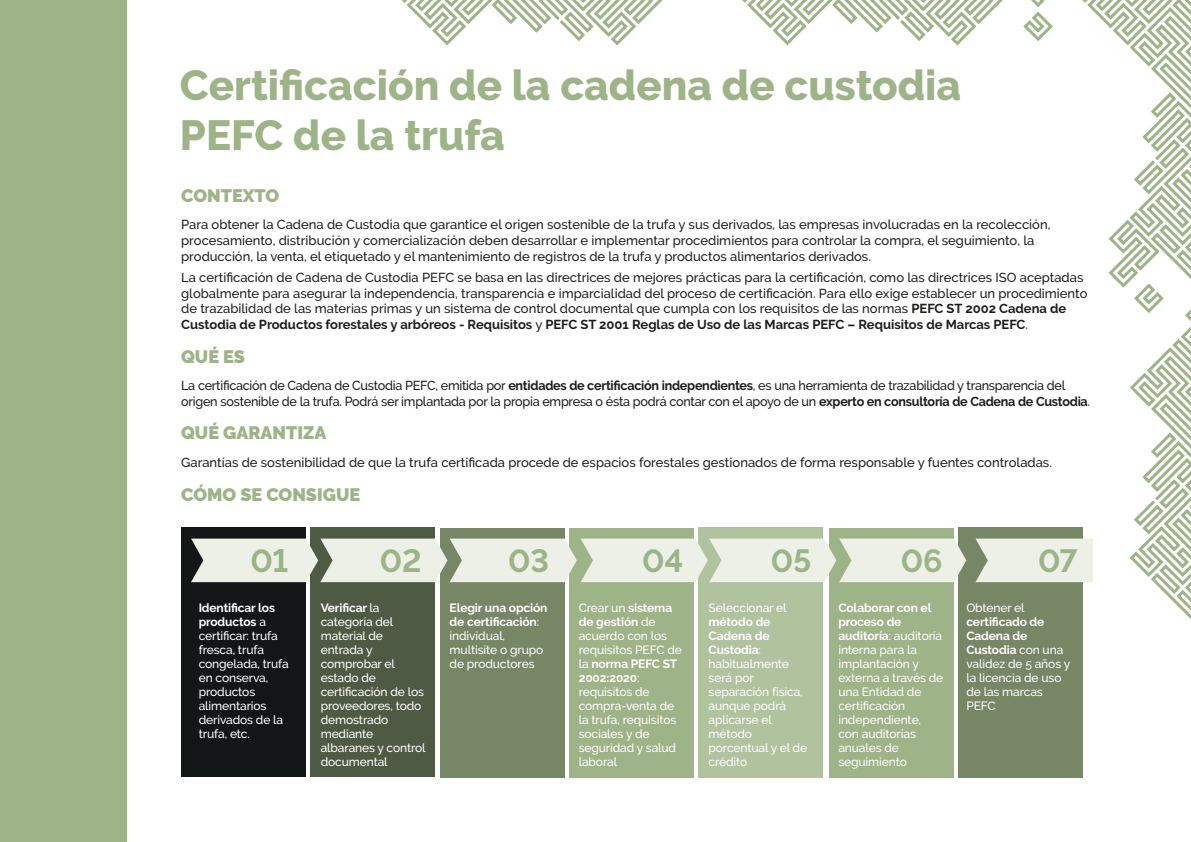
<style>
.page{position:relative;width:1191px;height:842px;background:#fff}
.page>*{position:absolute;margin:0;border:0;box-sizing:border-box;transform-origin:0 0}
.t1{font:800 42px/50px "Raleway";color:#9eb387}
.t2{font:700 32px "Raleway";color:#9eb387}
.t3{font:900 18px "Raleway";color:#9eb387}
.t4{font:14.1px "Myriad Pro";color:#000;scale:1.8 1}
.t5{font:500 13px/15.6px "Raleway";color:#1d1d1b}
.t6{font:500 13px/15.6px "Raleway";letter-spacing:-.02em;color:#1d1d1b}
.t7{font:500 12px/14px "Raleway";letter-spacing:-.01em;color:#fff}
.t8{font:12px "Myriad Pro";color:#000;scale:1.15 1}
.t9{font:12px "Myriad Pro";color:#000;scale:2.71 1}
.t10{font:12px "Myriad Pro";color:#000;scale:3.59 1}
.t11{font:11.6px "Myriad Pro";color:#000;scale:1.79 1}
.s1{font-weight:700}
</style>
<div class="page">
<div style="left:0;top:0;width:126px;height:842px;background:#9eb387"></div>
<div style="left:181px;top:528px;width:125px;height:249px;background:#121617"></div>
<div style="left:310px;top:528px;width:125px;height:249px;background:#4f5a44"></div>
<div style="left:440px;top:528px;width:125px;height:249px;background:#778665"></div>
<div style="left:569px;top:528px;width:125px;height:249px;background:#9eb387"></div>
<div style="left:698px;top:528px;width:125px;height:250px;background:#b1c29f"></div>
<div style="left:828px;top:528px;width:125px;height:249px;background:#9eb387"></div>
<div style="left:958px;top:528px;width:125px;height:250px;background:#778665"></div>
<svg style="left:191px;top:539px;width:210px;height:43px;background:#dadfd5"></svg>
<svg style="left:401px;top:0;width:790px;height:619px"></svg>
<h1 class="t1" style="left:180px;top:60px;width:782px">Certificación de la cadena de custodia<br>PEFC de la trufa</h1>
<h3 class="t3" style="left:181px;top:185px;width:100px">CONTEXTO</h3>
<p class="t5" style="left:181px;top:217px;width:870px">Para obtener la Cadena de Custodia que garantice el origen sostenible de la trufa y sus derivados, las empresas involucradas en la recolección, procesamiento, distribución y comercialización deben desarrollar e implementar procedimientos para controlar la compra, el seguimiento, la producción, la venta, el etiquetado y el mantenimiento de registros de la trufa y productos alimentarios derivados.</p>
<p class="t5" style="left:181px;top:270px;width:907px">La certificación de Cadena de Custodia PEFC se basa en las directrices de mejores prácticas para la certificación, como las directrices ISO aceptadas globalmente para asegurar la independencia, transparencia e imparcialidad del proceso de certificación. Para ello exige establecer un procedimiento de trazabilidad de las materias primas y un sistema de control documental que cumpla con los requisitos de las normas <span class="s1">PEFC ST 2002 Cadena de Custodia de Productos forestales y arbóreos - Requisitos</span> y <span class="s1">PEFC ST 2001 Reglas de Uso de las Marcas PEFC – Requisitos de Marcas PEFC</span>.</p>
<h3 class="t3" style="left:181px;top:346px;width:65px">QUÉ ES</h3>
<p class="t6" style="left:181px;top:378px;width:910px">La certificación de Cadena de Custodia PEFC, emitida por <span class="s1">entidades de certificación independientes</span>, es una herramienta de trazabilidad y transparencia del origen sostenible de la trufa. Podrá ser implantada por la propia empresa o ésta podrá contar con el apoyo de un <span class="s1">experto en consultoría de Cadena de Custodia</span>.</p>
<h3 class="t3" style="left:181px;top:423px;width:147px">QUÉ GARANTIZA</h3>
<p class="t5" style="left:181px;top:455px;width:872px">Garantías de sostenibilidad de que la trufa certificada procede de espacios forestales gestionados de forma responsable y fuentes controladas.</p>
<h3 class="t3" style="left:181px;top:484px;width:180px">CÓMO SE CONSIGUE</h3>
<p class="t8" style="left:916px;top:301px;width:128px">https://acortar.link/jXTfVc</p>
<p class="t9" style="left:182px;top:317px;width:129px">https://acortar.link/jXTfVc</p>
<p class="t10" style="left:548px;top:317px;width:134px">https://acortar.link/NulHtp</p>
<p class="t11" style="left:509px;top:379px;width:137px">https://acortar.link/wTKOhA</p>
<p class="t4" style="left:819px;top:394px;width:149px">https://acortar.link/4lcCtf</p>
<h2 class="t2" style="left:250px;top:542px;width:39px">01</h2>
<p class="t7" style="left:199px;top:600px;width:92px"><span class="s1">Identificar los productos</span> a certificar: trufa fresca, trufa congelada, trufa en conserva, productos alimentarios derivados de la trufa, etc.</p>
<h2 class="t2" style="left:380px;top:542px;width:43px">02</h2>
<h2 class="t2" style="left:508px;top:542px;width:43px">03</h2>
<h2 class="t2" style="left:642px;top:542px;width:43px">04</h2>
<h2 class="t2" style="left:771px;top:542px;width:42px">05</h2>
<h2 class="t2" style="left:900px;top:542px;width:43px">06</h2>
<h2 class="t2" style="left:1038px;top:542px;width:41px">07</h2>
<p class="t7" style="left:321px;top:600px;width:106px"><span class="s1">Verificar</span> la categoría del material de entrada y comprobar el estado de certificación de los proveedores, todo demostrado mediante albaranes y control documental</p>
<p class="t7" style="left:449px;top:600px;width:99px"><span class="s1">Elegir una opción de certificación</span>: individual, multisite o grupo de productores</p>
<p class="t7" style="left:579px;top:600px;width:105px">Crear un <span class="s1">sistema de gestión</span> de acuerdo con los requisitos PEFC de la <span class="s1">norma PEFC ST<br>2002:2020</span>: requisitos de compra-venta de la trufa, requisitos sociales y de seguridad y salud laboral</p>
<p class="t7" style="left:708px;top:600px;width:79px">Seleccionar el</p>
<p class="t7" style="left:708px;top:614px;width:100px"><span class="s1">método de<br>Cadena de<br>Custodia</span>: habitualmente será por separación física, aunque podrá aplicarse el método porcentual y el de crédito</p>
<p class="t7" style="left:838px;top:601px;width:106px"><span class="s1">Colaborar con el proceso de auditoría</span>: auditoría interna para la implantación y externa a través de una Entidad de certificación independiente, con auditorías anuales de seguimiento</p>
<p class="t7" style="left:966px;top:601px;width:60px">Obtener el</p>
<p class="t7" style="left:966px;top:615px;width:105px"><span class="s1">certificado de<br>Cadena de<br>Custodia</span> con una validez de 5 años y la licencia de uso de las marcas<br>PEFC</p>
</div>
